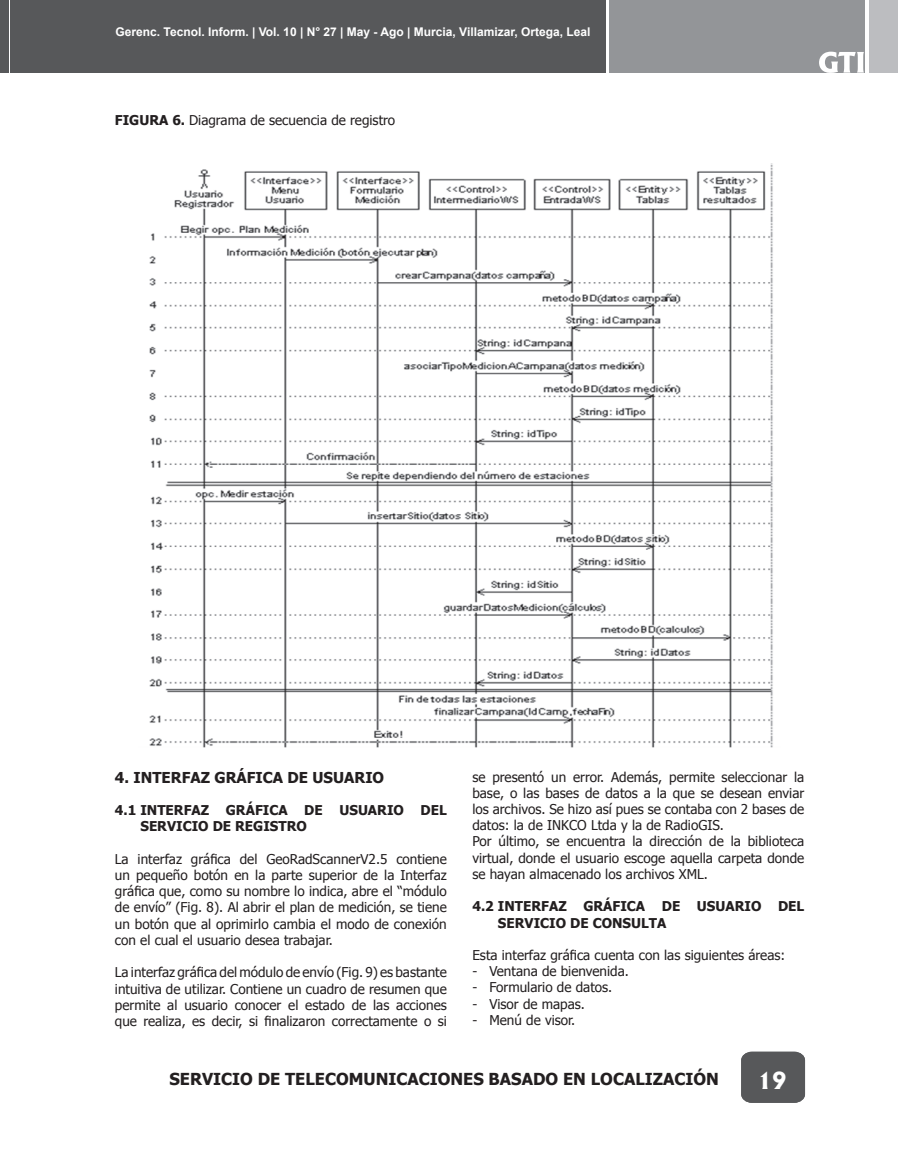
<style>
.page{position:relative;width:898px;height:1166px;background:#fff}
.page>*{position:absolute;margin:0;border:0;box-sizing:border-box;transform-origin:0 0}
.t1{font:800 22.5px "Albertus";color:#fff}
.t2{font:700 16.5px "Tahoma";color:#231f20}
.t3{font:700 15px "Tahoma";color:#231f20}
.t4{font:13.5px/16.2px "Tahoma";color:#231f20;text-align:justify}
.t5{font:700 13.5px "Tahoma";color:#231f20}
.t6{font:700 12px "Arial";color:#fff}
.s1{font-weight:700}
</style>
<div class="page">
<div style="left:10px;top:0;width:595px;height:73px;background:#57585a"></div>
<div style="left:609px;top:0;width:255px;height:73px;background:#939598"></div>
<div style="left:868px;top:0;width:29px;height:73px;background:#bcbdc0"></div>
<div style="left:741px;top:1051px;width:63px;height:51px;background:#57585a"></div>
<div style="left:0;top:0;width:9px;height:73px;background:#57585a"></div>
<svg style="left:819px;top:52px;width:44px;height:21px"></svg>
<img style="left:149px;top:163px;width:624px;height:585px">
<p class="t6" style="left:115px;top:24px;width:476px">Gerenc. Tecnol. Inform. | Vol. 10 | N° 27 | May - Ago | Murcia, Villamizar, Ortega, Leal</p>
<p class="t5" style="left:115px;top:111px;width:18px">FIGURA</p>
<p class="t4" style="left:172px;top:111px;width:224px"><span class="s1">6.</span> Diagrama de secuencia de registro</p>
<p class="t3" style="left:115px;top:766px;width:37px">4. INTERFA</p>
<p class="t3" style="left:201px;top:766px;width:25px">Z GRÁFICA</p>
<p class="t3" style="left:287px;top:766px;width:36px">DE USUARIO</p>
<p class="t5" style="left:115px;top:800px;width:42px">4.1 INTERFA</p>
<p class="t5" style="left:201px;top:800px;width:35px">Z GRÁFICA</p>
<p class="t5" style="left:304px;top:800px;width:10px">DE</p>
<p class="t5" style="left:339px;top:800px;width:11px">USUARIO</p>
<p class="t5" style="left:420px;top:800px;width:10px">DEL</p>
<p class="t5" style="left:140px;top:816px;width:10px">SERVICIO</p>
<p class="t5" style="left:212px;top:816px;width:33px">DE REGISTRO</p>
<p class="t4" style="left:115px;top:850px;width:333px">La interfaz gráfica del GeoRadScannerV2.5 contiene un pequeño botón en la parte superior de la Interfaz gráfica que, como su nombre lo indica, abre el “módulo de envío” (Fig. 8). Al abrir el plan de medición, se tiene un botón que al oprimirlo cambia el modo de conexión con el cual el usuario desea trabajar.</p>
<p class="t4" style="left:115px;top:963px;width:333px">La interfaz gráfica del módulo de envío (Fig. 9) es bastante intuitiva de utilizar. Contiene un cuadro de resumen que permite al usuario conocer el estado de las acciones que realiza, es decir, si finalizaron correctamente o si</p>
<p class="t4" style="left:472px;top:767px;width:333px;text-align:left">se presentó un error. Además, permite seleccionar la base, o las bases de datos a la que se desean enviar los archivos. Se hizo así pues se contaba con 2 bases de datos: la de INKCO Ltda y la de RadioGIS.<br>Por último, se encuentra la dirección de la biblioteca virtual, donde el usuario escoge aquella carpeta donde se hayan almacenado los archivos XML.</p>
<p class="t5" style="left:472px;top:896px;width:42px">4.2 INTERFA</p>
<p class="t5" style="left:558px;top:896px;width:35px">Z GRÁFICA</p>
<p class="t5" style="left:661px;top:896px;width:10px">DE</p>
<p class="t5" style="left:696px;top:896px;width:11px">USUARIO</p>
<p class="t5" style="left:777px;top:896px;width:10px">DEL</p>
<p class="t5" style="left:497px;top:912px;width:10px">SERVICIO</p>
<p class="t5" style="left:570px;top:912px;width:98px">DE CONSULTA</p>
<p class="t4" style="left:472px;top:946px;width:314px">Esta interfaz gráfica cuenta con las siguientes áreas:</p>
<p class="t4" style="left:472px;top:962px;width:158px">- Ventana de bienvenida.</p>
<p class="t4" style="left:472px;top:978px;width:141px">- Formulario de datos.</p>
<p class="t4" style="left:472px;top:994px;width:114px">- Visor de mapas.</p>
<p class="t4" style="left:472px;top:1010px;width:104px">- Menú de visor.</p>
<p class="t2" style="left:169px;top:1067px;width:550px">SERVICIO DE TELECOMUNICACIONES BASADO EN LOCALIZACIÓN</p>
<h1 class="t1" style="left:757px;top:1066px;width:31px">19</h1>
</div>
